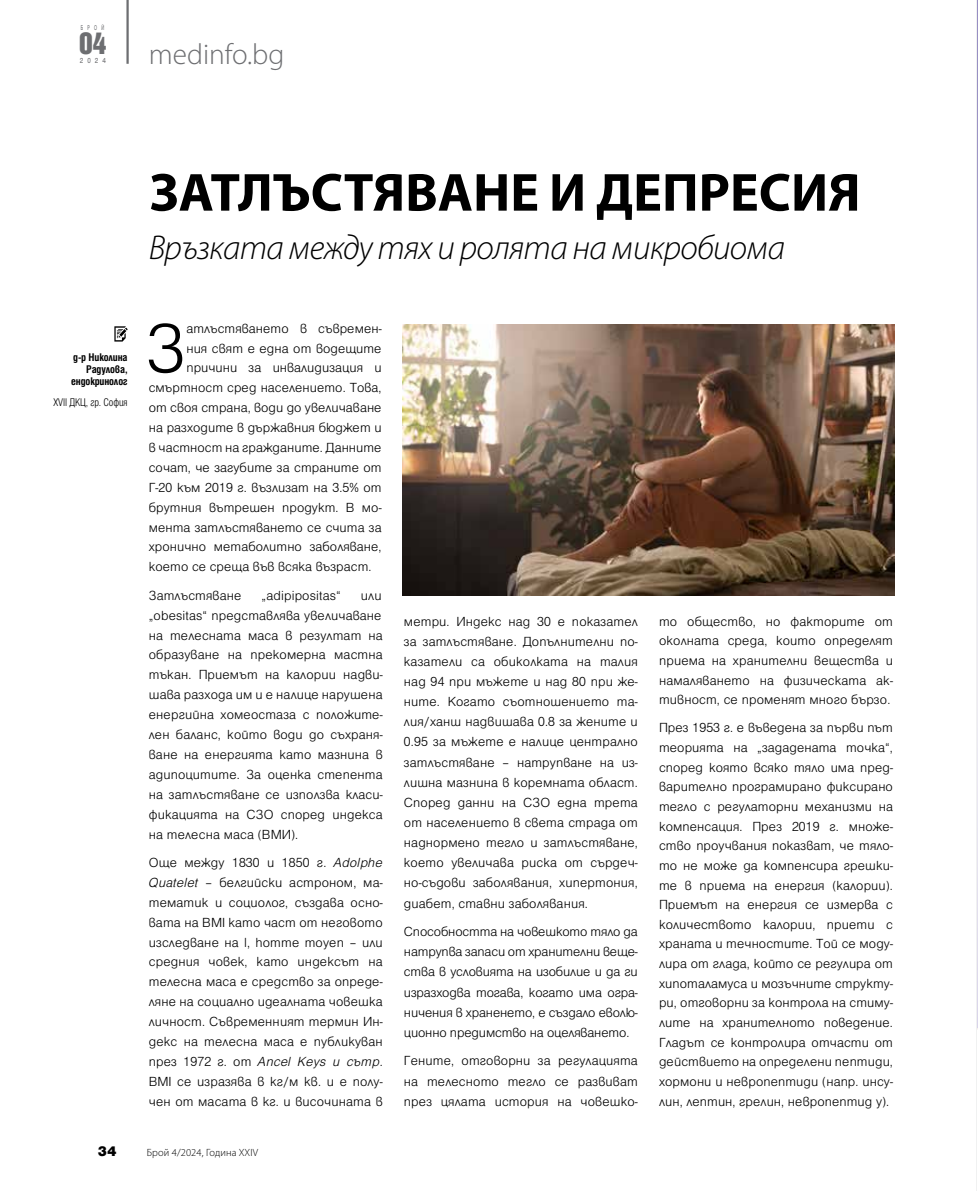
<style>
.page{position:relative;width:978px;height:1191px;background:#fff}
.page>*{position:absolute;margin:0;border:0;box-sizing:border-box;transform-origin:0 0}
.t1{font:300 75.15px "Helen Pro";color:#000}
.t2{font:700 54px "Myriad Pro";color:#000}
.t3{font:italic 300 34.5px "Myriad Pro";letter-spacing:-.02em;color:#000}
.t4{font:300 29.25px "Myriad Pro";color:#6d6e71}
.t5{font:700 27.45px "Iskar";color:#6d6e71}
.t6{font:900 15px "Helen Pro";color:#000}
.t7{font:300 14.25px/20px "Helen Pro";letter-spacing:.005em;color:#000;text-align:justify}
.t8{font:700 condensed 12px/12px "Helen Pro";letter-spacing:-.01em;color:#000;text-align:right}
.t9{font:300 condensed 12px "Helen Pro";letter-spacing:-.01em;color:#000}
.t10{font:300 10.5px "Myriad Pro";letter-spacing:.01em;color:#000}
.t11{font:7.95px "Helen Pro";color:#6d6e71;scale:.87 1}
.t12{font:7.5px "Helen Pro";color:#6d6e71;scale:.57 1}
.s1{font-style:italic}
</style>
<div class="page">
<hr style="left:126px;top:0;width:3px;height:64px;background:#6d6e71">
<svg style="left:114px;top:326px;width:14px;height:15px"></svg>
<img style="left:403px;top:324px;width:491px;height:271px">
<svg style="left:977px;top:0;width:1px;height:1028px"></svg>
<p class="t12" style="left:81px;top:24px;width:43px">БРОЙ</p>
<p class="t11" style="left:80px;top:56px;width:31px">2024</p>
<h3 class="t5" style="left:79px;top:27px;width:29px">04</h3>
<h3 class="t4" style="left:149px;top:36px;width:137px">medinfo.bg</h3>
<h2 class="t2" style="left:149px;top:157px;width:713px">ЗАТЛЪСТЯВАНЕ И ДЕПРЕСИЯ</h2>
<h3 class="t3" style="left:149px;top:226px;width:638px">Връзката между тях и ролята на микробиома</h3>
<p class="t8" style="left:71px;top:351px;width:58px">д-р Николина<br>Радулова, ендокринолог</p>
<p class="t9" style="left:54px;top:396px;width:76px">XVII ДКЦ, гр. София</p>
<h1 class="t1" style="left:145px;top:310px;width:42px">З</h1>
<p class="t7" style="left:186px;top:319px;width:197px">атлъстяването в съвремен-</p>
<p class="t7" style="left:186px;top:338px;width:197px">ния свят е една от водещите</p>
<p class="t7" style="left:186px;top:358px;width:197px">причини за инвалидизация и</p>
<p class="t7" style="left:149px;top:378px;width:234px">смъртност сред населението. Това,</p>
<p class="t7" style="left:149px;top:398px;width:234px">от своя страна, води до увеличаване</p>
<p class="t7" style="left:149px;top:417px;width:234px">на разходите в държавния бюджет и</p>
<p class="t7" style="left:149px;top:437px;width:234px">в частност на гражданите. Данните</p>
<p class="t7" style="left:149px;top:457px;width:234px">сочат, че загубите за страните от</p>
<p class="t7" style="left:149px;top:477px;width:234px">Г-20 към 2019 г. възлизат на 3.5% от</p>
<p class="t7" style="left:149px;top:497px;width:234px">брутния вътрешен продукт. В мо-</p>
<p class="t7" style="left:149px;top:517px;width:234px">мента затлъстяването се счита за</p>
<p class="t7" style="left:149px;top:537px;width:234px">хронично метаболитно заболяване,</p>
<p class="t7" style="left:149px;top:557px;width:224px">което се среща във всяка възраст.</p>
<p class="t7" style="left:149px;top:585px;width:94px">Затлъстяване</p>
<p class="t7" style="left:262px;top:585px;width:81px">„adipipositas“</p>
<p class="t7" style="left:149px;top:585px;width:235px;text-indent:212px">или „obesitas“ представлява увеличаване на телесната маса в резултат на образуване на прекомерна мастна тъкан. Приемът на калории надви&shy;шава разхода им и е налице нарушена енергийна хомеостаза с положите&shy;лен баланс, който води до съхраня&shy;ване на енергията като мазнина в адипоцитите. За оценка степента на затлъстяване се използва класи&shy;фикацията на СЗО според индекса на телесна маса (ВМИ).</p>
<p class="t7" style="left:149px;top:852px;width:235px">Още между 1830 и 1850 г. <span class="s1">Adolphe Quatelet</span> – белгийски астроном, ма&shy;тематик и социолог, създава осно&shy;вата на BMI като част от неговото изследване на l, homme moyen – или средния човек, като индексът на телесна маса е средство за опреде&shy;ляне на социално идеалната човешка личност. Съвременният термин Ин&shy;декс на телесна маса е публикуван през 1972 г. от <span class="s1">Ancel Keys и сътр.<br></span>BMI се изразява в кг/м кв. и е полу&shy;чен от масата в кг. и височината в</p>
<p class="t7" style="left:404px;top:611px;width:235px">метри. Индекс над 30 е показател за затлъстяване. Допълнителни по&shy;казатели са обиколката на талия над 94 при мъжете и над 80 при же&shy;ните. Когато съотношението та&shy;лия/ханш надвишава 0.8 за жените и 0.95 за мъжете е налице централно затлъстяване – натрупване на из&shy;лишна мазнина в коремната област.<br>Според данни на СЗО една трета от населението в света страда от наднормено тегло и затлъстяване, което увеличава риска от сърдеч&shy;но-съдови заболявания, хипертония, диабет, ставни заболявания.</p>
<p class="t7" style="left:404px;top:921px;width:235px">Способността на човешкото тяло да натрупва запаси от хранителни веще&shy;ства в условията на изобилие и да ги изразходва тогава, когато има огра&shy;ничения в храненето, е създало еволю&shy;ционно предимство на оцеляването.</p>
<p class="t7" style="left:404px;top:1051px;width:235px">Гените, отговорни за регулацията на телесното тегло се развиват през цялата история на човешко-</p>
<p class="t7" style="left:659px;top:611px;width:235px">то общество, но факторите от околната среда, които определят приема на хранителни вещества и намаляването на физическата ак&shy;тивност, се променят много бързо.</p>
<p class="t7" style="left:659px;top:718px;width:235px">През 1953 г. е въведена за първи път теорията на „зададената точка“, според която всяко тяло има пред&shy;варително програмирано фиксирано тегло с регулаторни механизми на компенсация. През 2019 г. множе&shy;ство проучвания показват, че тяло&shy;то не може да компенсира грешки&shy;те в приема на енергия (калории).<br>Приемът на енергия се измерва с количеството калории, приети с храната и течностите. Той се моду&shy;лира от глада, който се регулира от хипоталамуса и мозъчните структу&shy;ри, отговорни за контрола на стиму&shy;лите на хранителното поведение.<br>Гладът се контролира отчасти от действието на определени пептиди, хормони и невропептиди (напр. инсу&shy;лин, лептин, грелин, невропептид y).</p>
<p class="t6" style="left:98px;top:1142px;width:21px">34</p>
<p class="t10" style="left:147px;top:1145px;width:113px">Брой 4/2024, Година XXIV</p>
</div>
